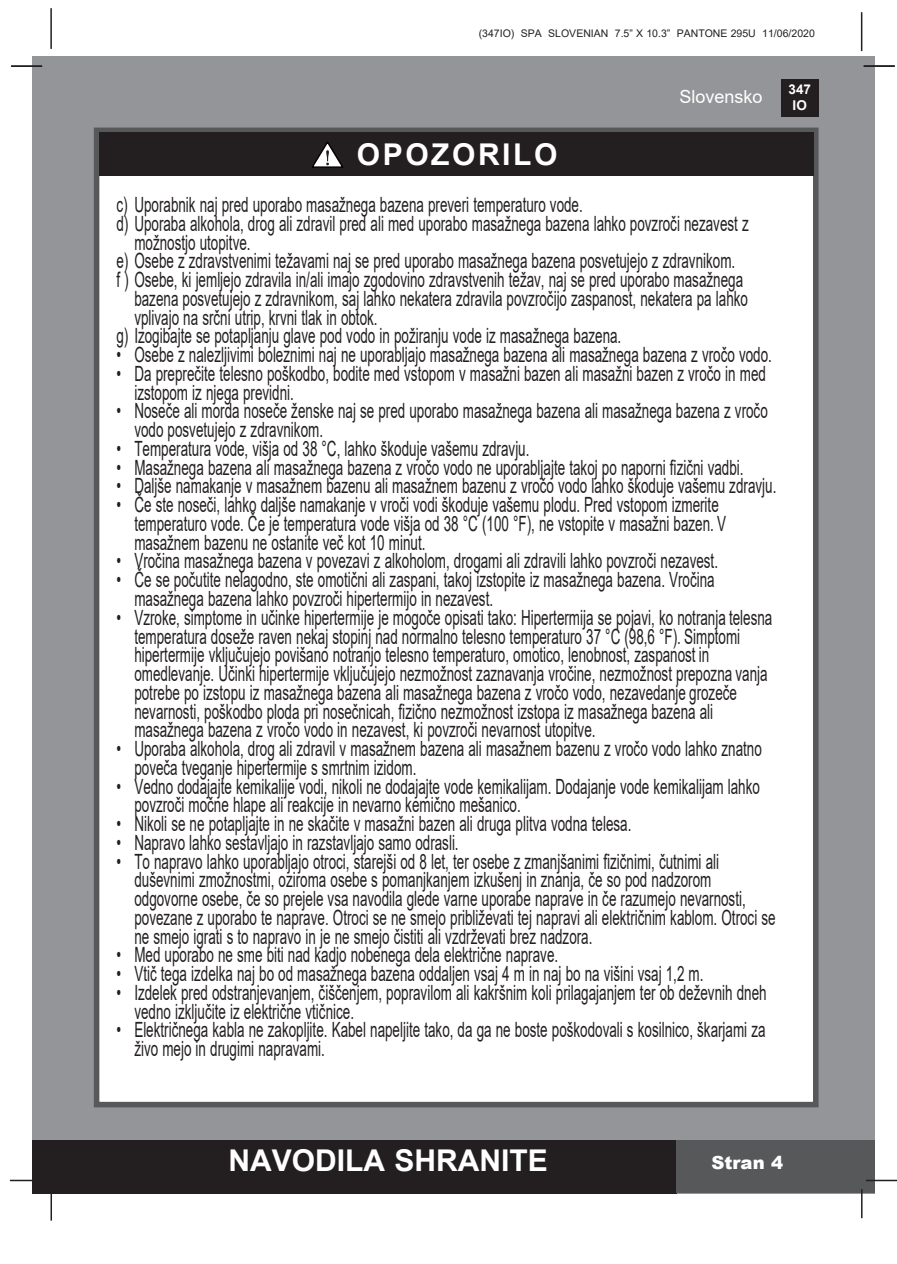
<style>
.page{position:relative;width:897px;height:1264px;background:#fff}
.page>*{position:absolute;margin:0;border:0;box-sizing:border-box;transform-origin:0 0}
.t1{font:700 30px "Arial";color:#fff}
.t2{font:700 30px "Arial";letter-spacing:.085em;color:#fff}
.t3{font:21px "Arial";color:#231f20;scale:.64 1}
.t4{font:18px "Arial";color:#fff}
.t5{font:900 18px "Arial";color:#fff}
.t6{font:700 13.5px/16.2px "Arial";color:#fff;text-align:center}
.t7{font:10.5px "Arial";color:#231f20}
</style>
<div class="page">
<div style="left:33px;top:56px;width:842px;height:1137px;background:#939598"></div>
<div style="left:780px;top:79px;width:38px;height:38px;background:#231f20"></div>
<hr style="left:50px;top:8px;width:2px;height:41px;background:#231f20">
<hr style="left:860px;top:12px;width:2px;height:39px;background:#231f20">
<div style="left:33px;top:1140px;width:644px;height:53px;background:#231f20"></div>
<div style="left:676px;top:1140px;width:199px;height:53px;background:#57585a"></div>
<hr style="left:865px;top:1179px;width:31px;height:2px;background:#231f20">
<hr style="left:860px;top:1189px;width:2px;height:29px;background:#231f20">
<hr style="left:50px;top:1190px;width:2px;height:30px;background:#231f20">
<hr style="left:10px;top:1179px;width:31px;height:2px;background:#231f20">
<div style="left:94px;top:128px;width:724px;height:979px;background:#fff;border:6px solid #57585a"></div>
<div style="left:99px;top:132px;width:714px;height:44px;background:#231f20"></div>
<hr style="left:863px;top:65px;width:31px;height:2px;background:#231f20">
<hr style="left:11px;top:65px;width:31px;height:2px;background:#231f20">
<svg style="left:312px;top:141px;width:31px;height:27px"></svg>
<p class="t7" style="left:478px;top:26px;width:337px">(347IO) SPA SLOVENIAN 7.5” X 10.3” PANTONE 295U 11/06/2020</p>
<p class="t4" style="left:679px;top:84px;width:85px">Slovensko</p>
<p class="t2" style="left:357px;top:134px;width:202px">OPOZORILO</p>
<p class="t3" style="left:116px;top:190px;width:730px">c) Uporabnik naj pred uporabo masažnega bazena preveri temperaturo vode.</p>
<p class="t3" style="left:116px;top:209px;width:989px">d) Uporaba alkohola, drog ali zdravil pred ali med uporabo masažnega bazena lahko povzroči nezavest z</p>
<p class="t3" style="left:134px;top:228px;width:183px">možnostjo utopitve.</p>
<p class="t3" style="left:116px;top:246px;width:968px">e) Osebe z zdravstvenimi težavami naj se pred uporabo masažnega bazena posvetujejo z zdravnikom.</p>
<p class="t3" style="left:116px;top:265px;width:980px">f ) Osebe, ki jemljejo zdravila in/ali imajo zgodovino zdravstvenih težav, naj se pred uporabo masažnega</p>
<p class="t3" style="left:134px;top:284px;width:960px">bazena posvetujejo z zdravnikom, saj lahko nekatera zdravila povzročijo zaspanost, nekatera pa lahko</p>
<p class="t3" style="left:134px;top:303px;width:381px">vplivajo na srčni utrip, krvni tlak in obtok.</p>
<p class="t3" style="left:116px;top:321px;width:790px">g) Izogibajte se potapljanju glave pod vodo in požiranju vode iz masažnega bazena.</p>
<p class="t3" style="left:116px;top:340px;width:1025px">• Osebe z nalezljivimi boleznimi naj ne uporabljajo masažnega bazena ali masažnega bazena z vročo vodo.</p>
<p class="t3" style="left:116px;top:359px;width:1016px">• Da preprečite telesno poškodbo, bodite med vstopom v masažni bazen ali masažni bazen z vročo in med</p>
<p class="t3" style="left:134px;top:378px;width:251px">izstopom iz njega previdni.</p>
<p class="t3" style="left:116px;top:396px;width:1019px">• Noseče ali morda noseče ženske naj se pred uporabo masažnega bazena ali masažnega bazena z vročo</p>
<p class="t3" style="left:134px;top:415px;width:296px">vodo posvetujejo z zdravnikom.</p>
<p class="t3" style="left:116px;top:434px;width:647px">• Temperatura vode, višja od 38 °C, lahko škoduje vašemu zdravju.</p>
<p class="t3" style="left:116px;top:453px;width:981px">• Masažnega bazena ali masažnega bazena z vročo vodo ne uporabljajte takoj po naporni fizični vadbi.</p>
<p class="t3" style="left:116px;top:471px;width:1032px">• Daljše namakanje v masažnem bazenu ali masažnem bazenu z vročo vodo lahko škoduje vašemu zdravju.</p>
<p class="t3" style="left:116px;top:490px;width:942px">• Če ste noseči, lahko daljše namakanje v vroči vodi škoduje vašemu plodu. Pred vstopom izmerite</p>
<p class="t3" style="left:134px;top:509px;width:925px">temperaturo vode. Če je temperatura vode višja od 38 °C (100 °F), ne vstopite v masažni bazen. V</p>
<p class="t3" style="left:134px;top:528px;width:456px">masažnem bazenu ne ostanite več kot 10 minut.</p>
<p class="t3" style="left:116px;top:546px;width:941px">• Vročina masažnega bazena v povezavi z alkoholom, drogami ali zdravili lahko povzroči nezavest.</p>
<p class="t3" style="left:116px;top:565px;width:936px">• Če se počutite nelagodno, ste omotični ali zaspani, takoj izstopite iz masažnega bazena. Vročina</p>
<p class="t3" style="left:134px;top:584px;width:562px">masažnega bazena lahko povzroči hipertermijo in nezavest.</p>
<p class="t3" style="left:116px;top:603px;width:1026px">• Vzroke, simptome in učinke hipertermije je mogoče opisati tako: Hipertermija se pojavi, ko notranja telesna</p>
<p class="t3" style="left:134px;top:621px;width:948px">temperatura doseže raven nekaj stopinj nad normalno telesno temperaturo 37 °C (98,6 °F). Simptomi</p>
<p class="t3" style="left:134px;top:640px;width:899px">hipertermije vključujejo povišano notranjo telesno temperaturo, omotico, lenobnost, zaspanost in</p>
<p class="t3" style="left:134px;top:659px;width:990px">omedlevanje. Učinki hipertermije vključujejo nezmožnost zaznavanja vročine, nezmožnost prepozna vanja</p>
<p class="t3" style="left:134px;top:678px;width:943px">potrebe po izstopu iz masažnega bazena ali masažnega bazena z vročo vodo, nezavedanje grozeče</p>
<p class="t3" style="left:134px;top:696px;width:905px">nevarnosti, poškodbo ploda pri nosečnicah, fizično nezmožnost izstopa iz masažnega bazena ali</p>
<p class="t3" style="left:134px;top:715px;width:722px">masažnega bazena z vročo vodo in nezavest, ki povzroči nevarnost utopitve.</p>
<p class="t3" style="left:116px;top:734px;width:1009px">• Uporaba alkohola, drog ali zdravil v masažnem bazena ali masažnem bazenu z vročo vodo lahko znatno</p>
<p class="t3" style="left:134px;top:753px;width:442px">poveča tveganje hipertermije s smrtnim izidom.</p>
<p class="t3" style="left:116px;top:771px;width:1006px">• Vedno dodajajte kemikalije vodi, nikoli ne dodajajte vode kemikalijam. Dodajanje vode kemikalijam lahko</p>
<p class="t3" style="left:134px;top:790px;width:605px">povzroči močne hlape ali reakcije in nevarno kemično mešanico.</p>
<p class="t3" style="left:116px;top:809px;width:806px">• Nikoli se ne potapljajte in ne skačite v masažni bazen ali druga plitva vodna telesa.</p>
<p class="t3" style="left:116px;top:828px;width:536px">• Napravo lahko sestavljajo in razstavljajo samo odrasli.</p>
<p class="t3" style="left:116px;top:846px;width:943px">• To napravo lahko uporabljajo otroci, starejši od 8 let, ter osebe z zmanjšanimi fizičnimi, čutnimi ali</p>
<p class="t3" style="left:134px;top:865px;width:902px">duševnimi zmožnostmi, oziroma osebe s pomanjkanjem izkušenj in znanja, če so pod nadzorom</p>
<p class="t3" style="left:134px;top:884px;width:956px">odgovorne osebe, če so prejele vsa navodila glede varne uporabe naprave in če razumejo nevarnosti,</p>
<p class="t3" style="left:134px;top:903px;width:1003px">povezane z uporabo te naprave. Otroci se ne smejo približevati tej napravi ali električnim kablom. Otroci se</p>
<p class="t3" style="left:134px;top:921px;width:717px">ne smejo igrati s to napravo in je ne smejo čistiti ali vzdrževati brez nadzora.</p>
<p class="t3" style="left:116px;top:940px;width:691px">• Med uporabo ne sme biti nad kadjo nobenega dela električne naprave.</p>
<p class="t3" style="left:116px;top:959px;width:918px">• Vtič tega izdelka naj bo od masažnega bazena oddaljen vsaj 4 m in naj bo na višini vsaj 1,2 m.</p>
<p class="t3" style="left:116px;top:978px;width:1017px">• Izdelek pred odstranjevanjem, čiščenjem, popravilom ali kakršnim koli prilagajanjem ter ob deževnih dneh</p>
<p class="t3" style="left:134px;top:996px;width:345px">vedno izključite iz električne vtičnice.</p>
<p class="t3" style="left:116px;top:1015px;width:1015px">• Električnega kabla ne zakopljite. Kabel napeljite tako, da ga ne boste poškodovali s kosilnico, škarjami za</p>
<p class="t3" style="left:134px;top:1034px;width:299px">živo mejo in drugimi napravami.</p>
<p class="t6" style="left:788px;top:81px;width:24px">347<br>IO</p>
<h1 class="t1" style="left:228px;top:1139px;width:321px">NAVODILA SHRANITE</h1>
<p class="t5" style="left:711px;top:1149px;width:73px">Stran 4</p>
</div>
